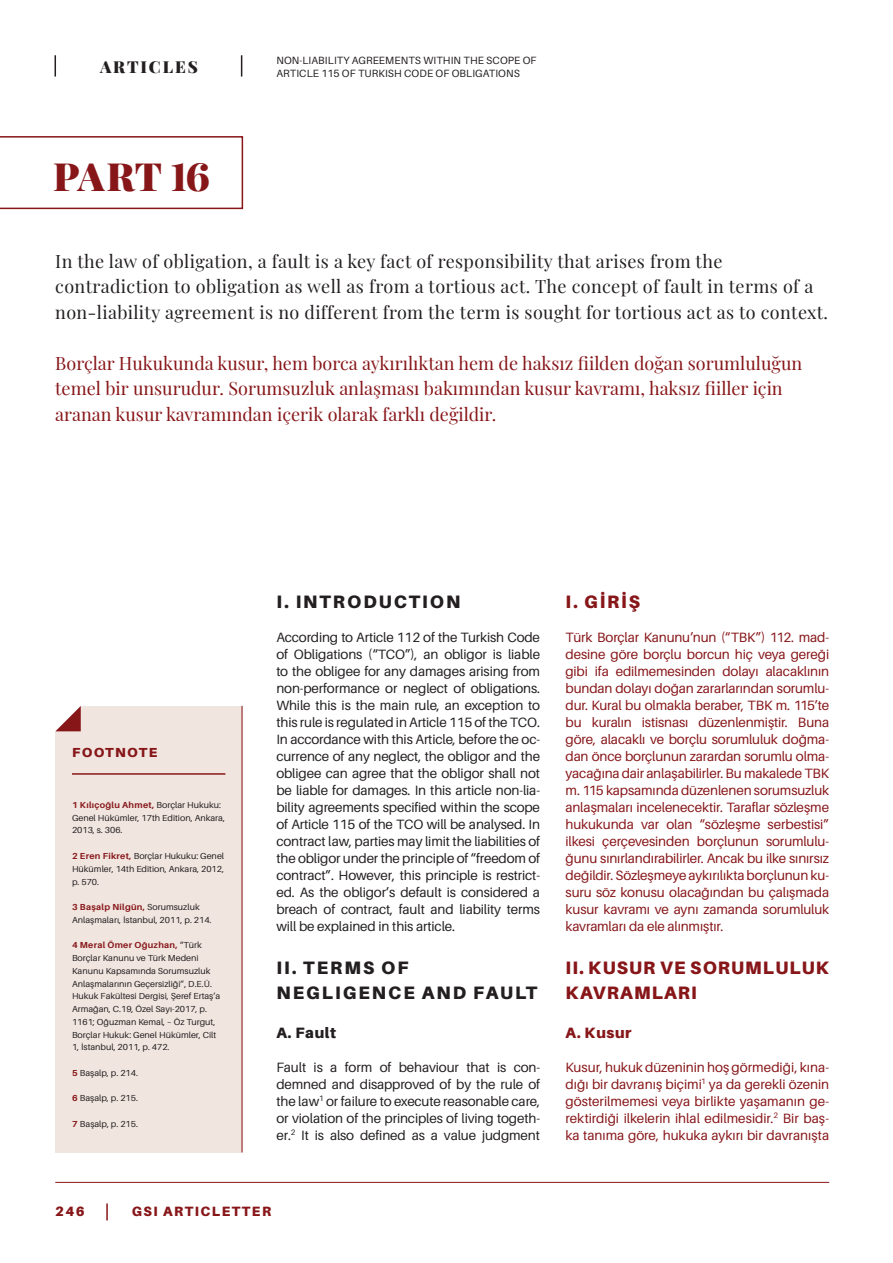
<style>
.page{position:relative;width:893px;height:1263px;background:#fff}
.page>*{position:absolute;margin:0;border:0;box-sizing:border-box;transform-origin:0 0}
.t1{font:900 39px "Playfair Display";letter-spacing:-.015em;color:#871619}
.t2{font:18px/25.5px "Playfair Display";letter-spacing:.02em;color:#231f20}
.t3{font:18px/25.5px "Playfair Display";color:#871619}
.ING_metin_baslik{font:900 18px/25.5px "Aileron";letter-spacing:.11em;color:#231f20}
.TR_metin_baslik{font:900 18px/25.5px "Aileron";letter-spacing:.06em;color:#871619}
.t4{font:900 16.5px "Playfair Display";letter-spacing:.12em;color:#231f20}
.ING_alt_baslik{font:900 15px "Aileron";letter-spacing:.04em;color:#231f20}
.TR_alt_baslik{font:900 15px "Aileron";letter-spacing:.04em;color:#871619}
.ING_metin{font:13.5px/17px "Aileron";letter-spacing:-.01em;color:#231f20;text-align:justify}
.TR_metin{font:13.5px/17px "Aileron";letter-spacing:-.005em;color:#871619;text-align:justify}
.t5{font:900 13.5px "Aileron";letter-spacing:.11em;color:#871619}
.t6{font:900 13.05px "Aileron";letter-spacing:.1em;color:#871619}
.t7{font:10.5px/12.8px "Aileron";letter-spacing:.01em;color:#231f20}
.t8{font:8.7px/12.8px "Aileron";color:#231f20}
.s1{font-weight:700;color:#871619}
</style>
<div class="page">
<svg style="left:0;top:136px;width:243px;height:73px"></svg>
<hr style="left:55px;top:1182px;width:774px;height:1px;background:#871619">
<svg style="left:106px;top:1203px;width:2px;height:17px"></svg>
<svg style="left:55px;top:55px;width:1px;height:22px"></svg>
<svg style="left:241px;top:55px;width:1px;height:22px"></svg>
<div style="left:55px;top:706px;width:187px;height:446px;background:#f0e5df"></div>
<hr style="left:72px;top:773px;width:153px;height:2px;background:#871619">
<svg style="left:55px;top:706px;width:26px;height:25px"></svg>
<hr style="left:242px;top:706px;width:1px;height:446px;background:#871619">
<p class="t4" style="left:100px;top:54px;width:99px">ARTICLES</p>
<h1 class="t1" style="left:53px;top:146px;width:158px">PART 16</h1>
<p class="t7" style="left:276px;top:54px;width:262px">NON-LIABILITY AGREEMENTS WITHIN THE SCOPE OF<br>ARTICLE 115 OF TURKISH CODE OF OBLIGATIONS</p>
<p class="t2" style="left:55px;top:247px;width:774px">In the law of obligation, a fault is a key fact of responsibility that arises from the contradiction to obligation as well as from a tortious act. The concept of fault in terms of a non-liability agreement is no different from the term is sought for tortious act as to context.</p>
<p class="t3" style="left:55px;top:349px;width:748px">Borçlar Hukukunda kusur, hem borca aykırılıktan hem de haksız fiilden doğan sorumluluğun temel bir unsurudur. Sorumsuzluk anlaşması bakımından kusur kavramı, haksız fiiller için aranan kusur kavramından içerik olarak farklı değildir.</p>
<p class="t6" style="left:72px;top:745px;width:87px">FOOTNOTE</p>
<p class="t8" style="left:72px;top:799px;width:154px"><span class="s1">1 Kılıçoğlu Ahmet,</span> Borçlar Hukuku:<br>Genel Hükümler, 17th Edition, Ankara,<br>2013, s. 306.</p>
<p class="t8" style="left:72px;top:850px;width:154px;text-align:justify"><span class="s1">2 Eren Fikret,</span> Borçlar Hukuku: Genel Hükümler, 14th Edition, Ankara, 2012, p. 570.</p>
<p class="t8" style="left:72px;top:901px;width:141px"><span class="s1">3 Başalp Nilgün,</span> Sorumsuzluk<br>Anlaşmaları, İstanbul, 2011, p. 214.</p>
<p class="t8" style="left:72px;top:939px;width:150px"><span class="s1">4 Meral Ömer Oğuzhan,</span> “Türk Borçlar Kanunu ve Türk Medeni Kanunu Kapsamında Sorumsuzluk Anlaşmalarının Geçersizliği”, D.E.Ü.<br>Hukuk Fakültesi Dergisi, Şeref Ertaş’a Armağan, C.19, Özel Sayı-2017, p.<br>1161; Oğuzman Kemal, – Öz Turgut, Borçlar Hukuk: Genel Hükümler, Cilt 1, İstanbul, 2011, p. 472.</p>
<p class="t8" style="left:72px;top:1066px;width:68px"><span class="s1">5</span> Başalp, p. 214.</p>
<p class="t8" style="left:72px;top:1092px;width:68px"><span class="s1">6</span> Başalp, p. 215.</p>
<p class="t8" style="left:72px;top:1117px;width:68px"><span class="s1">7</span> Başalp, p. 215.</p>
<p class="ING_metin_baslik" style="left:276px;top:589px;width:185px">I. INTRODUCTION</p>
<p class="ING_metin" style="left:276px;top:629px;width:265px">According to Article 112 of the Turkish Code of Obligations (“TCO”), an obligor is liable to the obligee for any damages arising from non-performance or neglect of obligations.<br>While this is the main rule, an exception to this rule is regulated in Article 115 of the TCO.<br>In accordance with this Article, before the oc&shy;currence of any neglect, the obligor and the obligee can agree that the obligor shall not be liable for damages. In this article non-lia&shy;bility agreements specified within the scope of Article 115 of the TCO will be analysed. In contract law, parties may limit the liabilities of the obligor under the principle of “freedom of contract”. However, this principle is restrict&shy;ed. As the obligor’s default is considered a breach of contract, fault and liability terms will be explained in this article.</p>
<p class="ING_metin_baslik" style="left:276px;top:955px;width:262px">II. TERMS OF<br>NEGLIGENCE AND FAULT</p>
<p class="ING_alt_baslik" style="left:276px;top:1024px;width:61px">A. Fault</p>
<p class="ING_metin" style="left:276px;top:1058px;width:265px">Fault is a form of behaviour that is con&shy;demned and disapproved of by the rule of the law<sup>1</sup> or failure to execute reasonable care, or violation of the principles of living togeth&shy;er.<sup>2</sup> It is also defined as a value judgment</p>
<p class="TR_metin_baslik" style="left:566px;top:589px;width:76px">I. GİRİŞ</p>
<p class="TR_metin" style="left:566px;top:629px;width:265px">Türk Borçlar Kanunu’nun (“TBK”) 112. mad&shy;desine göre borçlu borcun hiç veya gereği gibi ifa edilmemesinden dolayı alacaklının bundan dolayı doğan zararlarından sorumlu&shy;dur. Kural bu olmakla beraber, TBK m. 115’te bu kuralın istisnası düzenlenmiştir. Buna göre, alacaklı ve borçlu sorumluluk doğma&shy;dan önce borçlunun zarardan sorumlu olma&shy;yacağına dair anlaşabilirler. Bu makalede TBK m. 115 kapsamında düzenlenen sorumsuzluk anlaşmaları incelenecektir. Taraflar sözleşme hukukunda var olan “sözleşme serbestisi” ilkesi çerçevesinden borçlunun sorumlulu&shy;ğunu sınırlandırabilirler. Ancak bu ilke sınırsız değildir. Sözleşmeye aykırılıkta borçlunun ku&shy;suru söz konusu olacağından bu çalışmada kusur kavramı ve aynı zamanda sorumluluk kavramları da ele alınmıştır.</p>
<p class="TR_metin_baslik" style="left:566px;top:955px;width:265px">II. KUSUR VE SORUMLULUK<br>KAVRAMLARI</p>
<p class="TR_alt_baslik" style="left:566px;top:1024px;width:67px">A. Kusur</p>
<p class="TR_metin" style="left:566px;top:1058px;width:265px">Kusur, hukuk düzeninin hoş görmediği, kına&shy;dığı bir davranış biçimi<sup>1</sup> ya da gerekli özenin gösterilmemesi veya birlikte yaşamanın ge&shy;rektirdiği ilkelerin ihlal edilmesidir.<sup>2</sup> Bir baş&shy;ka tanıma göre, hukuka aykırı bir davranışta</p>
<p class="t5" style="left:55px;top:1203px;width:31px">246</p>
<p class="t5" style="left:132px;top:1203px;width:141px">GSI ARTICLETTER</p>
</div>
